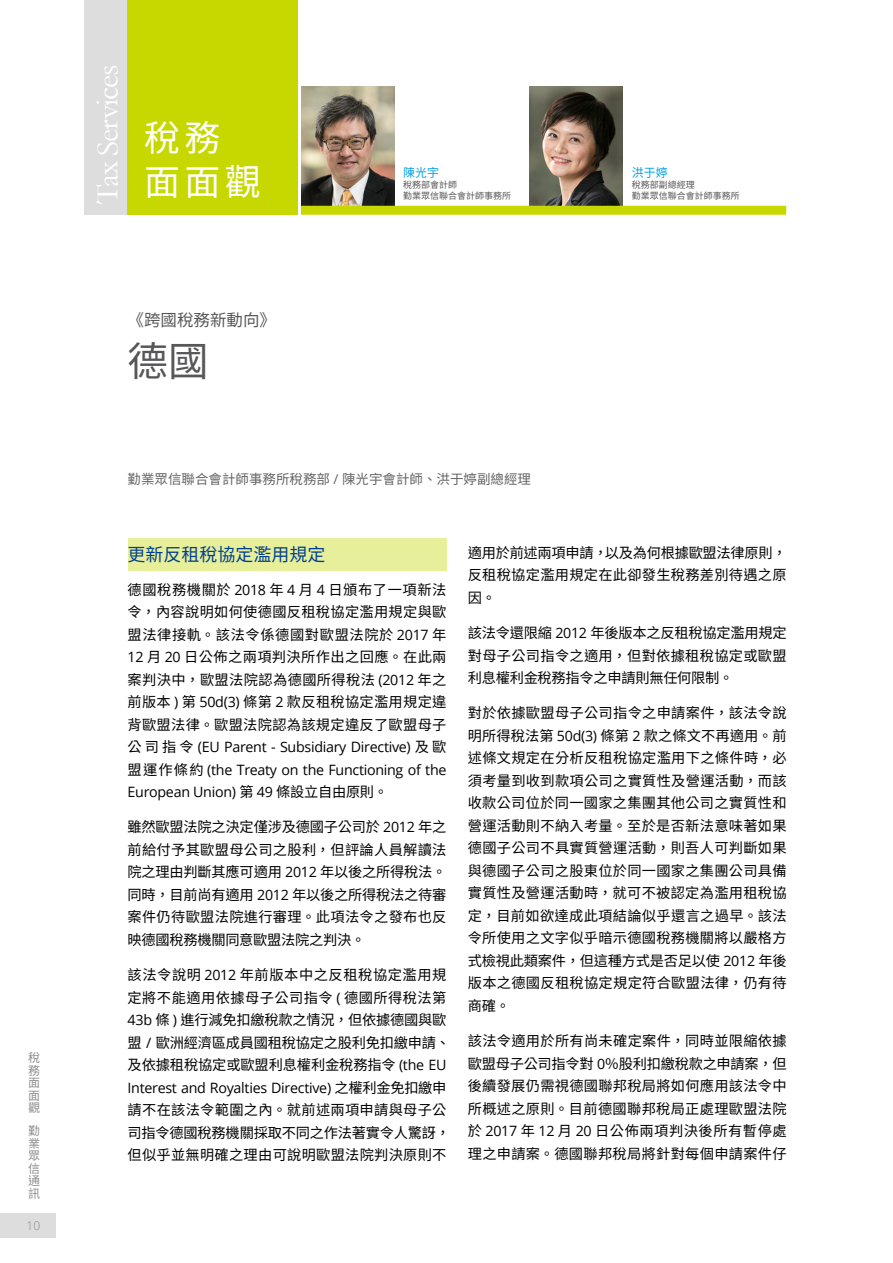
<style>
.page{position:relative;width:893px;height:1263px;background:#fff}
.page>*{position:absolute;margin:0;border:0;box-sizing:border-box;transform-origin:0 0}
.t1{font:40.5px "Noto Sans CJ Ktc";color:#575759}
.t2{font:36px "Noto Sans CJ Ktc";color:#fff}
.t3{font:31.5px "Garamond";letter-spacing:-.04em;color:#fff}
.t4{font:18px "Noto Sans CJ Ktc";color:#004091}
.t5{font:16.5px "Noto Sans CJ Ktc";color:#575759}
.t6{font:14.25px/22.5px "Noto Sans CJ Ktc";letter-spacing:.02em;color:#000;text-align:justify}
.t7{font:14.25px/22.5px "Open Sans";letter-spacing:-.02em;color:#000;text-align:justify}
.t8{font:14.25px/22.5px "Noto Sans CJ Ktc";letter-spacing:-.01em;color:#000}
.t9{font:13.5px "Noto Sans CJ Ktc";color:#656464}
.t10{font:12px/12.5px "Noto Sans CJ Ktc";color:#8b8e8f;text-align:justify}
.t11{font:12px "Noto Sans CJ Ktc";color:#00a2e4}
.t12{font:300 12px "Open Sans";color:#8b8e8f}
.t13{font:9px/10.8px "Noto Sans CJ Ktc";color:#575759}
.s1{font-family:"Open Sans"}
.s2{font-family:"Noto Sans CJ Ktc"}
</style>
<div class="page">
<div style="left:0;top:1213px;width:55px;height:24px;background:#ddddde"></div>
<div style="left:128px;top:538px;width:318px;height:32px;background:#e8ef9a"></div>
<img style="left:301px;top:87px;width:93px;height:119px">
<img style="left:530px;top:87px;width:93px;height:119px">
<div style="left:127px;top:0;width:171px;height:215px;background:#c6d800"></div>
<div style="left:85px;top:0;width:42px;height:215px;background:#ddddde"></div>
<div style="left:301px;top:206px;width:485px;height:9px;background:#c6d800"></div>
<p class="t10" style="left:28px;top:1052px;width:13px">稅務面面觀</p>
<p class="t10" style="left:28px;top:1125px;width:13px">勤業眾信通訊</p>
<p class="t12" style="left:27px;top:1217px;width:15px">10</p>
<h3 class="t3" style="left:86px;top:204px;width:140px;rotate:-90deg">Tax Services</h3>
<h2 class="t2" style="left:144px;top:118px;width:78px">稅務</h2>
<h2 class="t2" style="left:144px;top:162px;width:118px">面面觀</h2>
<p class="t11" style="left:403px;top:165px;width:37px">陳光宇</p>
<p class="t13" style="left:403px;top:180px;width:109px">稅務部會計師<br>勤業眾信聯合會計師事務所</p>
<p class="t11" style="left:632px;top:165px;width:37px">洪于婷</p>
<p class="t13" style="left:632px;top:180px;width:109px">稅務部副總經理<br>勤業眾信聯合會計師事務所</p>
<p class="t5" style="left:128px;top:311px;width:150px">《跨國稅務新動向》</p>
<h1 class="t1" style="left:128px;top:338px;width:82px">德國</h1>
<p class="t9" style="left:128px;top:471px;width:405px">勤業眾信聯合會計師事務所稅務部 <span class="s1">/</span> 陳光宇會計師、洪于婷副總經理</p>
<p class="t4" style="left:128px;top:544px;width:199px">更新反租稅協定濫用規定</p>
<p class="t6" style="left:128px;top:578px;width:320px">德國稅務機關於 <span class="s1">2018</span> 年 <span class="s1">4</span> 月 <span class="s1">4</span> 日頒布了一項新法令，內容說明如何使德國反租稅協定濫用規定與歐盟法律接軌。該法令係德國對歐盟法院於 <span class="s1">2017</span> 年<span class="s1">12</span> 月 <span class="s1">20</span> 日公佈之兩項判決所作出之回應。在此兩案判決中，歐盟法院認為德國所得稅法 <span class="s1">(2012</span> 年之前版本 <span class="s1">)</span> 第 <span class="s1">50d(3)</span> 條第 <span class="s1">2</span> 款反租稅協定濫用規定違背歐盟法律。歐盟法院認為該規定違反了歐盟母子</p>
<p class="t7" style="left:128px;top:735px;width:320px"><span class="s2">公司指令</span> (EU Parent - Subsidiary Directive) <span class="s2">及歐盟運作條約</span> (the Treaty on the Functioning of the European Union) <span class="s2">第</span> 49 <span class="s2">條設立自由原則。</span></p>
<p class="t6" style="left:128px;top:816px;width:320px">雖然歐盟法院之決定僅涉及德國子公司於 <span class="s1">2012</span> 年之前給付予其歐盟母公司之股利，但評論人員解讀法院之理由判斷其應可適用 <span class="s1">2012</span> 年以後之所得稅法。同時，目前尚有適用 <span class="s1">2012</span> 年以後之所得稅法之待審案件仍待歐盟法院進行審理。此項法令之發布也反映德國稅務機關同意歐盟法院之判決。</p>
<p class="t8" style="left:128px;top:964px;width:324px">該法令說明 <span class="s1">2012</span> 年前版本中之反租稅協定濫用規定將不能適用依據母子公司指令 <span class="s1">(</span> 德國所得稅法第<br><span class="s1">43b</span> 條 <span class="s1">)</span> 進行減免扣繳稅款之情況，但依據德國與歐盟 <span class="s1">/</span> 歐洲經濟區成員國租稅協定之股利免扣繳申請、及依據租稅協定或歐盟利息權利金稅務指令 <span class="s1">(the EU</span></p>
<p class="t7" style="left:128px;top:1076px;width:320px">Interest and Royalties Directive) <span class="s2">之權利金免扣繳申</span></p>
<p class="t6" style="left:128px;top:1099px;width:324px;text-align:left">請不在該法令範圍之內。就前述兩項申請與母子公司指令德國稅務機關採取不同之作法著實令人驚訝，但似乎並無明確之理由可說明歐盟法院判決原則不</p>
<p class="t6" style="left:468px;top:542px;width:320px">適用於前述兩項申請，以及為何根據歐盟法律原則，反租稅協定濫用規定在此卻發生稅務差別待遇之原因。</p>
<p class="t6" style="left:468px;top:622px;width:320px">該法令還限縮 <span class="s1">2012</span> 年後版本之反租稅協定濫用規定對母子公司指令之適用，但對依據租稅協定或歐盟利息權利金稅務指令之申請則無任何限制。</p>
<p class="t6" style="left:468px;top:702px;width:320px">對於依據歐盟母子公司指令之申請案件，該法令說明所得稅法第 <span class="s1">50d(3)</span> 條第 <span class="s1">2</span> 款之條文不再適用。前述條文規定在分析反租稅協定濫用下之條件時，必須考量到收到款項公司之實質性及營運活動，而該收款公司位於同一國家之集團其他公司之實質性和營運活動則不納入考量。至於是否新法意味著如果德國子公司不具實質營運活動，則吾人可判斷如果與德國子公司之股東位於同一國家之集團公司具備實質性及營運活動時，就可不被認定為濫用租稅協定，目前如欲達成此項結論似乎還言之過早。該法令所使用之文字似乎暗示德國稅務機關將以嚴格方式檢視此類案件，但這種方式是否足以使 <span class="s1">2012</span> 年後版本之德國反租稅協定規定符合歐盟法律，仍有待商確。</p>
<p class="t6" style="left:468px;top:1030px;width:320px">該法令適用於所有尚未確定案件，同時並限縮依據歐盟母子公司指令對 <span class="s1">0</span>％股利扣繳稅款之申請案，但後續發展仍需視德國聯邦稅局將如何應用該法令中所概述之原則。目前德國聯邦稅局正處理歐盟法院於 <span class="s1">2017</span> 年 <span class="s1">12</span> 月 <span class="s1">20</span> 日公佈兩項判決後所有暫停處理之申請案。德國聯邦稅局將針對每個申請案件仔</p>
</div>
